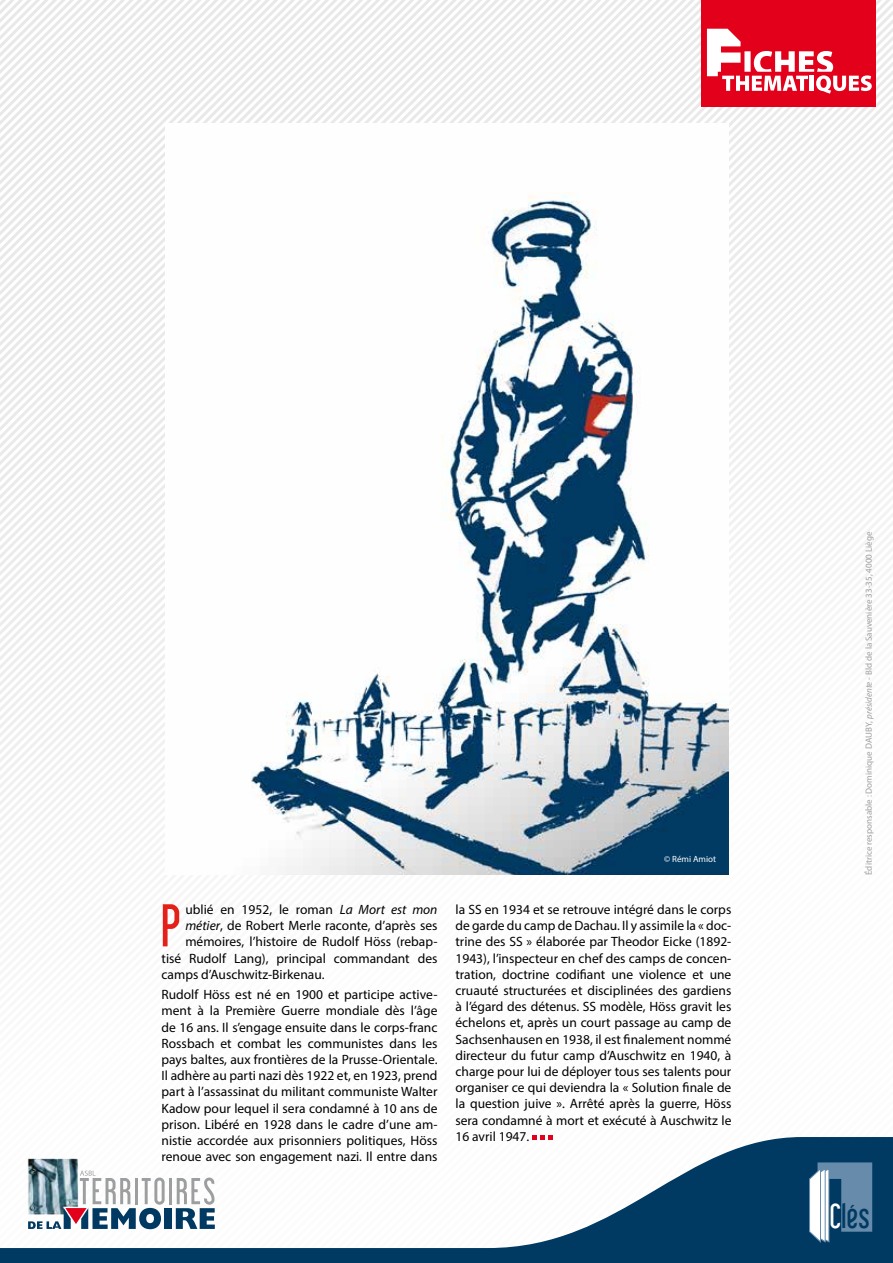
<style>
.page{position:relative;width:893px;height:1263px;background:#fff}
.page>*{position:absolute;margin:0;border:0;box-sizing:border-box;transform-origin:0 0}
.t1{font:58.5px "Libel Suit";color:#e32118}
.t2{font:33.45px "Libel Suit";color:#003a62}
.t3{font:13.5px/16.2px "Myriad Pro";color:#000;text-align:justify}
.t4{font:9px "Myriad Pro";color:#9c9e9f}
.t5{font:9px "Myriad Pro";color:#fff}
.s1{font-style:italic}
.s2{color:#fff}
</style>
<div class="page">
<img style="left:251px;top:192px;width:456px;height:683px">
<div style="left:702px;top:0;width:174px;height:106px;background:#e2001a"></div>
<svg style="left:165px;top:1161px;width:542px;height:102px"></svg>
<div style="left:164px;top:1208px;width:7px;height:21px;background:#003a62"></div>
<hr style="left:169px;top:1178px;width:3px;height:26px;background:#9c9e9f">
<svg style="left:176px;top:1177px;width:39px;height:52px"></svg>
<svg style="left:0;top:0;width:165px;height:1263px"></svg>
<svg style="left:707px;top:0;width:186px;height:1263px"></svg>
<svg style="left:532px;top:1135px;width:21px;height:5px"></svg>
<h1 class="t1" style="left:162px;top:894px;width:19px">P</h1>
<p class="t3" style="left:185px;top:901px;width:254px">ublié en 1952, le roman <span class="s1">La Mort est mon</span></p>
<p class="t3" style="left:185px;top:917px;width:254px"><span class="s1">métier</span>, de Robert Merle raconte, d’après ses</p>
<p class="t3" style="left:185px;top:933px;width:254px">mémoires, l’histoire de Rudolf Höss (rebap-</p>
<p class="t3" style="left:162px;top:950px;width:277px">tisé Rudolf Lang), principal commandant des</p>
<p class="t3" style="left:162px;top:966px;width:164px">camps d’Auschwitz-Birkenau.</p>
<p class="t3" style="left:162px;top:986px;width:277px">Rudolf Höss est né en 1900 et participe active&shy;ment à la Première Guerre mondiale dès l’âge de 16 ans. Il s’engage ensuite dans le corps-franc Rossbach et combat les communistes dans les pays baltes, aux frontières de la Prusse-Orientale.<br>Il adhère au parti nazi dès 1922 et, en 1923, prend part à l’assassinat du militant communiste Walter Kadow pour lequel il sera condamné à 10 ans de prison. Libéré en 1928 dans le cadre d’une am&shy;nistie accordée aux prisonniers politiques, Höss renoue avec son engagement nazi. Il entre dans</p>
<p class="t5" style="left:664px;top:853px;width:53px">© Rémi Amiot</p>
<p class="t3" style="left:455px;top:901px;width:277px">la SS en 1934 et se retrouve intégré dans le corps de garde du camp de Dachau. Il y assimile la « doc&shy;trine des SS » élaborée par Theodor Eicke (1892- 1943), l’inspecteur en chef des camps de concen&shy;tration, doctrine codifiant une violence et une cruauté structurées et disciplinées des gardiens à l’égard des détenus. SS modèle, Höss gravit les échelons et, après un court passage au camp de Sachsenhausen en 1938, il est finalement nommé directeur du futur camp d’Auschwitz en 1940, à charge pour lui de déployer tous ses talents pour organiser ce qui deviendra la « Solution finale de la question juive ». Arrêté après la guerre, Höss sera condamné à mort et exécuté à Auschwitz le 16 avril 1947.</p>
<p class="t4" style="left:863px;top:875px;width:344px;rotate:-90deg">Éditrice responsable : Dominique DAUBY, <span class="s1">présidente</span> - Bld de la Sauvenière 33-35, 4000 Liège</p>
<h2 class="t2" style="left:830px;top:1198px;width:41px"><span class="s2">C</span>lés</h2>
</div>
